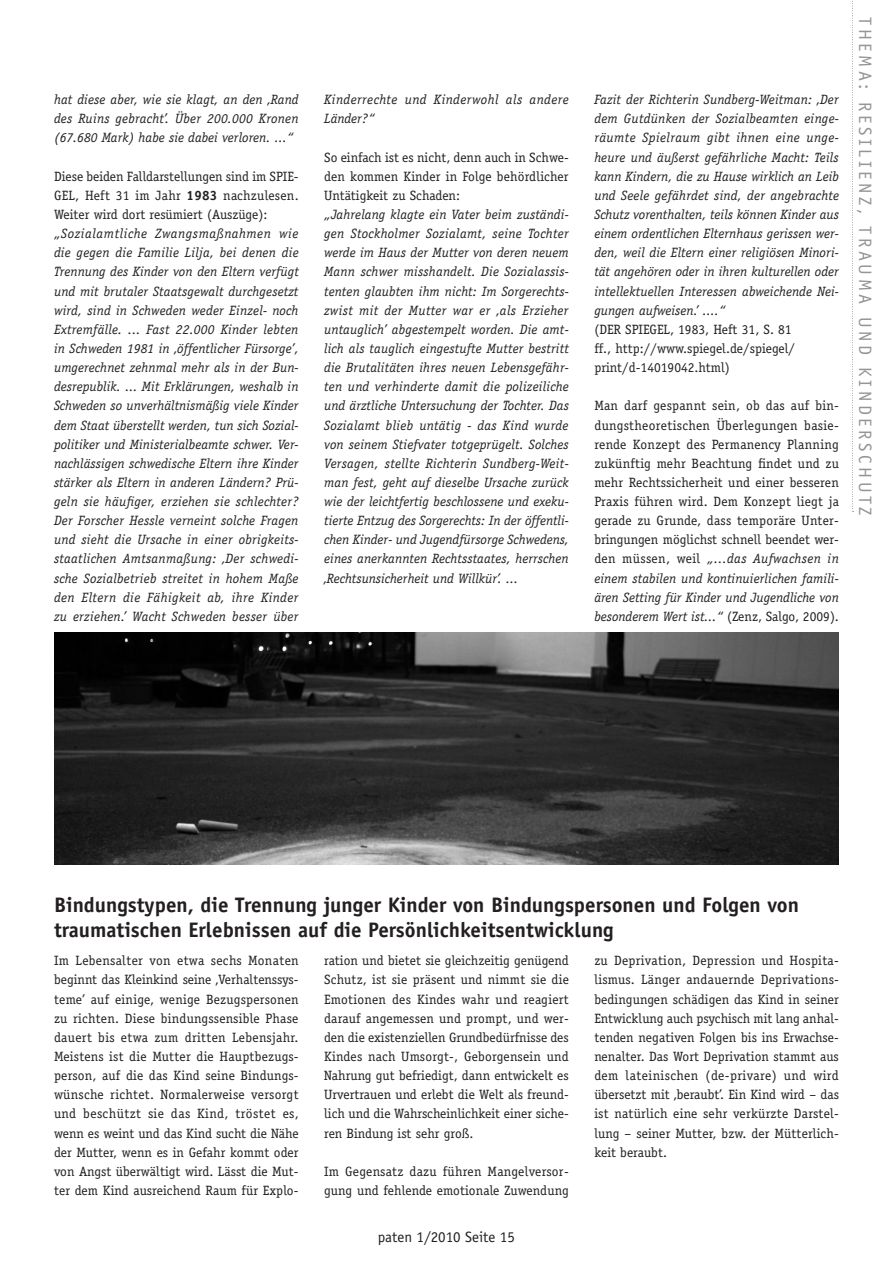
<style>
.page{position:relative;width:893px;height:1263px;background:#fff}
.page>*{position:absolute;margin:0;border:0;box-sizing:border-box;transform-origin:0 0}
.t1{font:700 21px/25.2px "Officina Sans";color:#231f20}
.t2{font:18px "Officina Sans";letter-spacing:.2em;color:#939598}
.t3{font:15px "Officina Sans";color:#231f20}
.t4{font:italic 13.5px/19.2px "Officina Serif";letter-spacing:.01em;color:#231f20;text-align:justify}
.t5{font:13.5px/19.2px "Officina Serif";color:#231f20;text-align:justify}
.t6{font:italic 13.5px/19.2px "Officina Serif";letter-spacing:.03em;color:#231f20}
.s1{font-weight:700}
.s2{font-style:italic}
</style>
<div class="page">
<svg style="left:852px;top:0;width:1px;height:512px"></svg>
<img style="left:54px;top:633px;width:785px;height:232px">
<p class="t4" style="left:54px;top:90px;width:246px">hat diese aber, wie sie klagt, an den ‚Rand des Ruins gebracht’. Über 200.000 Kronen (67.680 Mark) habe sie dabei verloren. ...“</p>
<p class="t5" style="left:54px;top:167px;width:246px">Diese beiden Falldarstellungen sind im SPIE-GEL, Heft 31 im Jahr <span class="s1">1983</span> nachzulesen.<br>Weiter wird dort resümiert (Auszüge):</p>
<p class="t4" style="left:54px;top:224px;width:246px">„Sozialamtliche Zwangsmaßnahmen wie die gegen die Familie Lilja, bei denen die Trennung des Kinder von den Eltern verfügt und mit brutaler Staatsgewalt durchgesetzt wird, sind in Schweden weder Einzel- noch Extremfälle. ... Fast 22.000 Kinder lebten in Schweden 1981 in ‚öffentlicher Fürsorge’, umgerechnet zehnmal mehr als in der Bun&shy;desrepublik. ... Mit Erklärungen, weshalb in Schweden so unverhältnismäßig viele Kinder dem Staat überstellt werden, tun sich Sozial&shy;politiker und Ministerialbeamte schwer. Ver&shy;nachlässigen schwedische Eltern ihre Kinder stärker als Eltern in anderen Ländern? Prü&shy;geln sie häufiger, erziehen sie schlechter?<br>Der Forscher Hessle verneint solche Fragen und sieht die Ursache in einer obrigkeits&shy;staatlichen Amtsanmaßung: ‚Der schwedi&shy;sche Sozialbetrieb streitet in hohem Maße den Eltern die Fähigkeit ab, ihre Kinder zu erziehen.’ Wacht Schweden besser über</p>
<p class="t6" style="left:324px;top:90px;width:246px">Kinderrechte und Kinderwohl als andere<br>Länder?“</p>
<p class="t5" style="left:324px;top:147px;width:246px">So einfach ist es nicht, denn auch in Schwe&shy;den kommen Kinder in Folge behördlicher Untätigkeit zu Schaden:</p>
<p class="t4" style="left:324px;top:205px;width:246px">„Jahrelang klagte ein Vater beim zuständi&shy;gen Stockholmer Sozialamt, seine Tochter werde im Haus der Mutter von deren neuem Mann schwer misshandelt. Die Sozialassis&shy;tenten glaubten ihm nicht: Im Sorgerechts&shy;zwist mit der Mutter war er ‚als Erzieher untauglich’ abgestempelt worden. Die amt&shy;lich als tauglich eingestufte Mutter bestritt die Brutalitäten ihres neuen Lebensgefähr&shy;ten und verhinderte damit die polizeiliche und ärztliche Untersuchung der Tochter. Das Sozialamt blieb untätig - das Kind wurde von seinem Stiefvater totgeprügelt. Solches Versagen, stellte Richterin Sundberg-Weit&shy;man fest, geht auf dieselbe Ursache zurück wie der leichtfertig beschlossene und exeku&shy;tierte Entzug des Sorgerechts: In der öffentli&shy;chen Kinder- und Jugendfürsorge Schwedens, eines anerkannten Rechtsstaates, herrschen ‚Rechtsunsicherheit und Willkür’. ...</p>
<p class="t4" style="left:594px;top:90px;width:246px">Fazit der Richterin Sundberg-Weitman: ‚Der dem Gutdünken der Sozialbeamten einge&shy;räumte Spielraum gibt ihnen eine unge&shy;heure und äußerst gefährliche Macht: Teils kann Kindern, die zu Hause wirklich an Leib und Seele gefährdet sind, der angebrachte Schutz vorenthalten, teils können Kinder aus einem ordentlichen Elternhaus gerissen wer&shy;den, weil die Eltern einer religiösen Minori&shy;tät angehören oder in ihren kulturellen oder intellektuellen Interessen abweichende Nei&shy;gungen aufweisen.’ ....“</p>
<p class="t5" style="left:594px;top:320px;width:203px;text-align:left">(DER SPIEGEL, 1983, Heft 31, S. 81 ff., http://www.spiegel.de/spiegel/ print/d-14019042.html)</p>
<p class="t5" style="left:594px;top:396px;width:246px">Man darf gespannt sein, ob das auf bin&shy;dungstheoretischen Überlegungen basie&shy;rende Konzept des Permanency Planning zukünftig mehr Beachtung findet und zu mehr Rechtssicherheit und einer besseren Praxis führen wird. Dem Konzept liegt ja gerade zu Grunde, dass temporäre Unter&shy;bringungen möglichst schnell beendet wer&shy;den müssen, weil <span class="s2">„...das Aufwachsen in einem stabilen und kontinuierlichen famili&shy;ären Setting für Kinder und Jugendliche von besonderem Wert ist...“</span> (Zenz, Salgo, 2009).</p>
<h2 class="t2" style="left:876px;top:17px;width:500px;rotate:90deg">THEMA: RESILIENZ, TRAUMA UND KINDERSCHUTZ</h2>
<h1 class="t1" style="left:54px;top:891px;width:746px">Bindungstypen, die Trennung junger Kinder von Bindungspersonen und Folgen von traumatischen Erlebnissen auf die Persönlichkeitsentwicklung</h1>
<p class="t5" style="left:54px;top:951px;width:246px">Im Lebensalter von etwa sechs Monaten beginnt das Kleinkind seine ‚Verhaltenssys&shy;teme’ auf einige, wenige Bezugspersonen zu richten. Diese bindungssensible Phase dauert bis etwa zum dritten Lebensjahr.<br>Meistens ist die Mutter die Hauptbezugs&shy;person, auf die das Kind seine Bindungs&shy;wünsche richtet. Normalerweise versorgt und beschützt sie das Kind, tröstet es, wenn es weint und das Kind sucht die Nähe der Mutter, wenn es in Gefahr kommt oder von Angst überwältigt wird. Lässt die Mut&shy;ter dem Kind ausreichend Raum für Explo-</p>
<p class="t5" style="left:324px;top:951px;width:246px">ration und bietet sie gleichzeitig genügend Schutz, ist sie präsent und nimmt sie die Emotionen des Kindes wahr und reagiert darauf angemessen und prompt, und wer&shy;den die existenziellen Grundbedürfnisse des Kindes nach Umsorgt-, Geborgensein und Nahrung gut befriedigt, dann entwickelt es Urvertrauen und erlebt die Welt als freund&shy;lich und die Wahrscheinlichkeit einer siche&shy;ren Bindung ist sehr groß.</p>
<p class="t5" style="left:594px;top:951px;width:246px">zu Deprivation, Depression und Hospita&shy;lismus. Länger andauernde Deprivations&shy;bedingungen schädigen das Kind in seiner Entwicklung auch psychisch mit lang anhal&shy;tenden negativen Folgen bis ins Erwachse&shy;nenalter. Das Wort Deprivation stammt aus dem lateinischen (de-privare) und wird übersetzt mit ‚beraubt’. Ein Kind wird – das ist natürlich eine sehr verkürzte Darstel&shy;lung – seiner Mutter, bzw. der Mütterlich&shy;keit beraubt.</p>
<p class="t5" style="left:324px;top:1162px;width:246px">Im Gegensatz dazu führen Mangelversor&shy;gung und fehlende emotionale Zuwendung</p>
<p class="t3" style="left:378px;top:1228px;width:139px">paten 1/2010 Seite 15</p>
</div>
